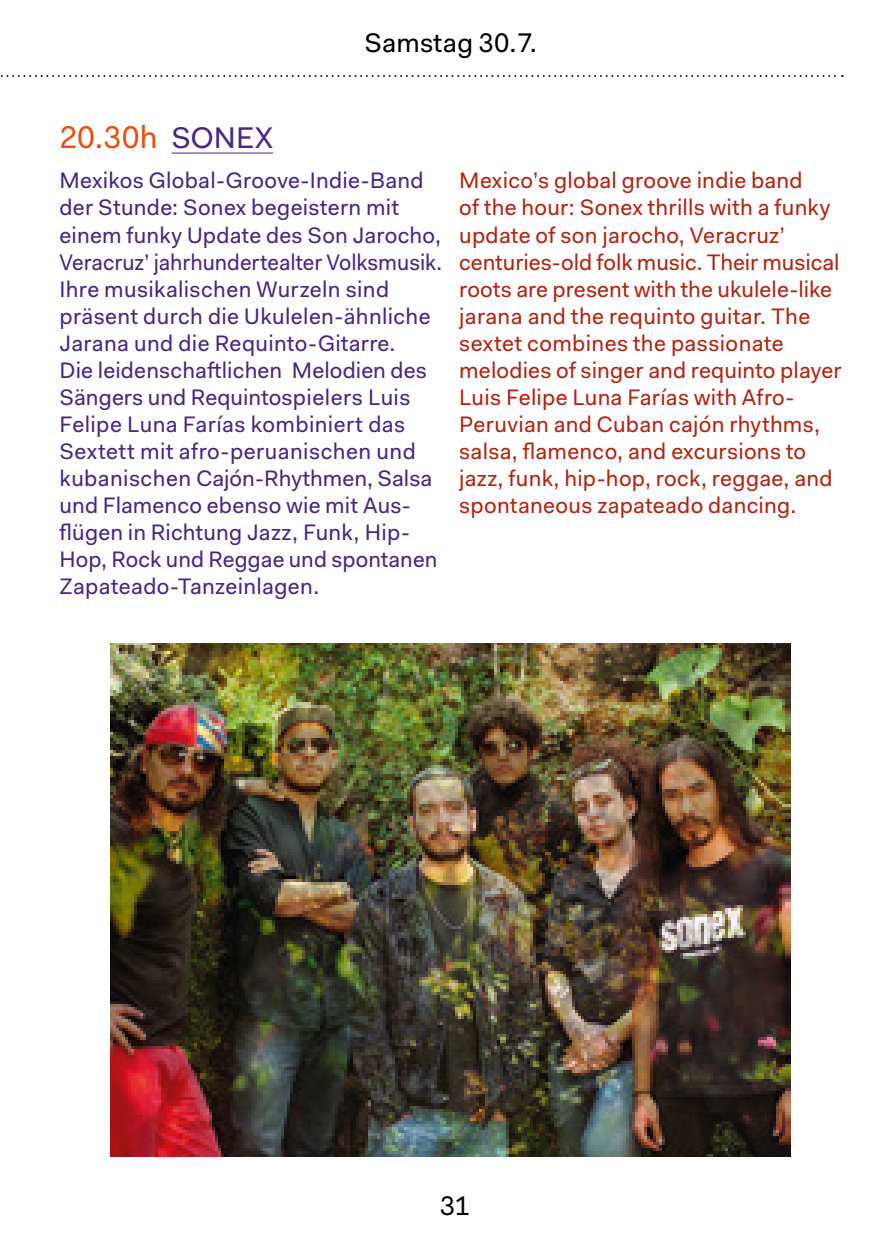
<style>
.page{position:relative;width:893px;height:1259px;background:#fff}
.page>*{position:absolute;margin:0;border:0;box-sizing:border-box;transform-origin:0 0}
.t1{font:31.5px "Fakt Pro";color:#e94e0f}
.t2{font:27px "Fakt Pro";letter-spacing:.01em;color:#000}
.t3{font:22.5px/27px "Fakt Pro";letter-spacing:.015em;color:#482683}
.t4{font:22.5px/27px "Fakt Pro";letter-spacing:.01em;color:#af2513}
.s1{font-size:30px;color:#482683}
</style>
<div class="page">
<img style="left:111px;top:643px;width:680px;height:513px">
<hr style="left:172px;top:153px;width:101px;height:1px;background:#482683">
<svg style="left:0;top:75px;width:843px;height:2px"></svg>
<p class="t2" style="left:364px;top:25px;width:174px">Samstag 30.7.</p>
<h1 class="t1" style="left:60px;top:116px;width:215px">20.30h <span class="s1">SONEX</span></h1>
<p class="t3" style="left:60px;top:167px;width:384px">Mexikos Global-Groove-Indie-Band der Stunde: Sonex begeistern mit einem funky Update des Son Jarocho, Veracruz’ jahrhundertealter Volksmusik.<br>Ihre musikalischen Wurzeln sind präsent durch die Ukulelen-ähnliche Jarana und die Requinto-Gitarre.<br>Die leidenschaftlichen Melodien des Sängers und Requintospielers Luis Felipe Luna Farías kombiniert das Sextett mit afro-peruanischen und kubanischen Cajón-Rhythmen, Salsa und Flamenco ebenso wie mit Aus&shy;flügen in Richtung Jazz, Funk, Hip-Hop, Rock und Reggae und spontanen Zapateado-Tanzeinlagen.</p>
<p class="t4" style="left:459px;top:167px;width:384px">Mexico’s global groove indie band<br>of the hour: Sonex thrills with a funky update of son jarocho, Veracruz’ centuries-old folk music. Their musical roots are present with the ukulele-like jarana and the requinto guitar. The sextet combines the passionate melodies of singer and requinto player Luis Felipe Luna Farías with Afro-Peruvian and Cuban cajón rhythms, salsa, flamenco, and excursions to jazz, funk, hip-hop, rock, reggae, and spontaneous zapateado dancing.</p>
<p class="t2" style="left:440px;top:1187px;width:32px">31</p>
</div>
